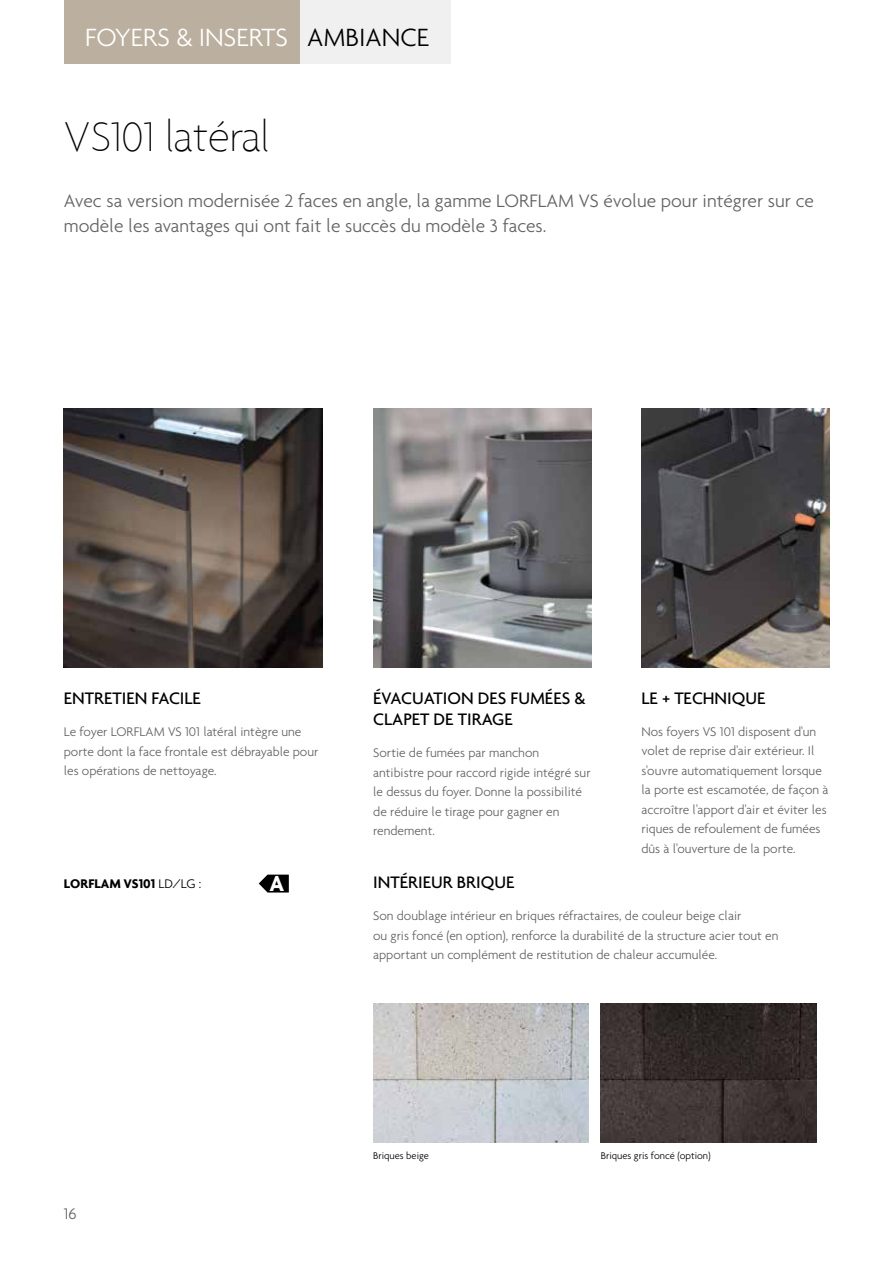
<style>
.page{position:relative;width:893px;height:1263px;background:#fff}
.page>*{position:absolute;margin:0;border:0;box-sizing:border-box;transform-origin:0 0}
.t1{font:100 45px "Agenda";color:#000}
.t2{font:300 27px "Agenda";color:#fff}
.t3{font:700 23.55px "Agenda";color:#fff}
.t4{font:300 19.5px/25.5px "Agenda";color:#646363}
.t5{font:500 18px/21px "Agenda";color:#000}
.t6{font:300 16.5px "Agenda";color:#646363}
.t7{font:300 13.5px/19.5px "Agenda";color:#646363}
.t8{font:700 13.5px "Agenda";color:#000}
.t9{font:300 10.5px "Agenda";color:#000}
.s1{color:#000}
.s2{font-weight:300}
</style>
<div class="page">
<svg style="left:259px;top:875px;width:30px;height:17px"></svg>
<img style="left:373px;top:1003px;width:216px;height:139px">
<img style="left:601px;top:1003px;width:215px;height:139px">
<img style="left:641px;top:409px;width:188px;height:259px">
<img style="left:373px;top:408px;width:218px;height:259px">
<img style="left:64px;top:409px;width:259px;height:259px">
<div style="left:64px;top:0;width:386px;height:64px;background:#f0f0f0"></div>
<div style="left:64px;top:0;width:236px;height:64px;background:#bbb09f"></div>
<h2 class="t2" style="left:85px;top:21px;width:346px">FOYERS &amp; INSERTS <span class="s1">AMBIANCE</span></h2>
<h1 class="t1" style="left:64px;top:111px;width:207px">VS101 latéral</h1>
<h3 class="t4" style="left:64px;top:187px;width:751px">Avec sa version modernisée 2 faces en angle, la gamme LORFLAM VS évolue pour intégrer sur ce modèle les avantages qui ont fait le succès du modèle 3 faces.</h3>
<h3 class="t5" style="left:64px;top:687px;width:139px">ENTRETIEN FACILE</h3>
<p class="t7" style="left:64px;top:722px;width:256px">Le foyer LORFLAM VS 101 latéral intègre une porte dont la face frontale est débrayable pour les opérations de nettoyage.</p>
<p class="t8" style="left:64px;top:875px;width:139px">LORFLAM VS101 <span class="s2">LD/LG :</span></p>
<h3 class="t3" style="left:270px;top:869px;width:16px">A</h3>
<h3 class="t5" style="left:373px;top:687px;width:214px">ÉVACUATION DES FUMÉES &amp;<br>CLAPET DE TIRAGE</h3>
<p class="t7" style="left:373px;top:743px;width:219px">Sortie de fumées par manchon antibistre pour raccord rigide intégré sur le dessus du foyer. Donne la possibilité de réduire le tirage pour gagner en rendement.</p>
<h3 class="t5" style="left:641px;top:687px;width:126px">LE + TECHNIQUE</h3>
<p class="t7" style="left:641px;top:721px;width:188px">Nos foyers VS 101 disposent d'un volet de reprise d'air extérieur. Il s'ouvre automatiquement lorsque la porte est escamotée, de façon à accroître l'apport d'air et éviter les riques de refoulement de fumées dûs à l'ouverture de la porte.</p>
<h3 class="t5" style="left:373px;top:871px;width:143px">INTÉRIEUR BRIQUE</h3>
<p class="t7" style="left:373px;top:906px;width:407px">Son doublage intérieur en briques réfractaires, de couleur beige clair<br>ou gris foncé (en option), renforce la durabilité de la structure acier tout en apportant un complément de restitution de chaleur accumulée.</p>
<p class="t6" style="left:64px;top:1204px;width:14px">16</p>
<p class="t9" style="left:373px;top:1150px;width:57px">Briques beige</p>
<p class="t9" style="left:601px;top:1150px;width:111px">Briques gris foncé (option)</p>
</div>
